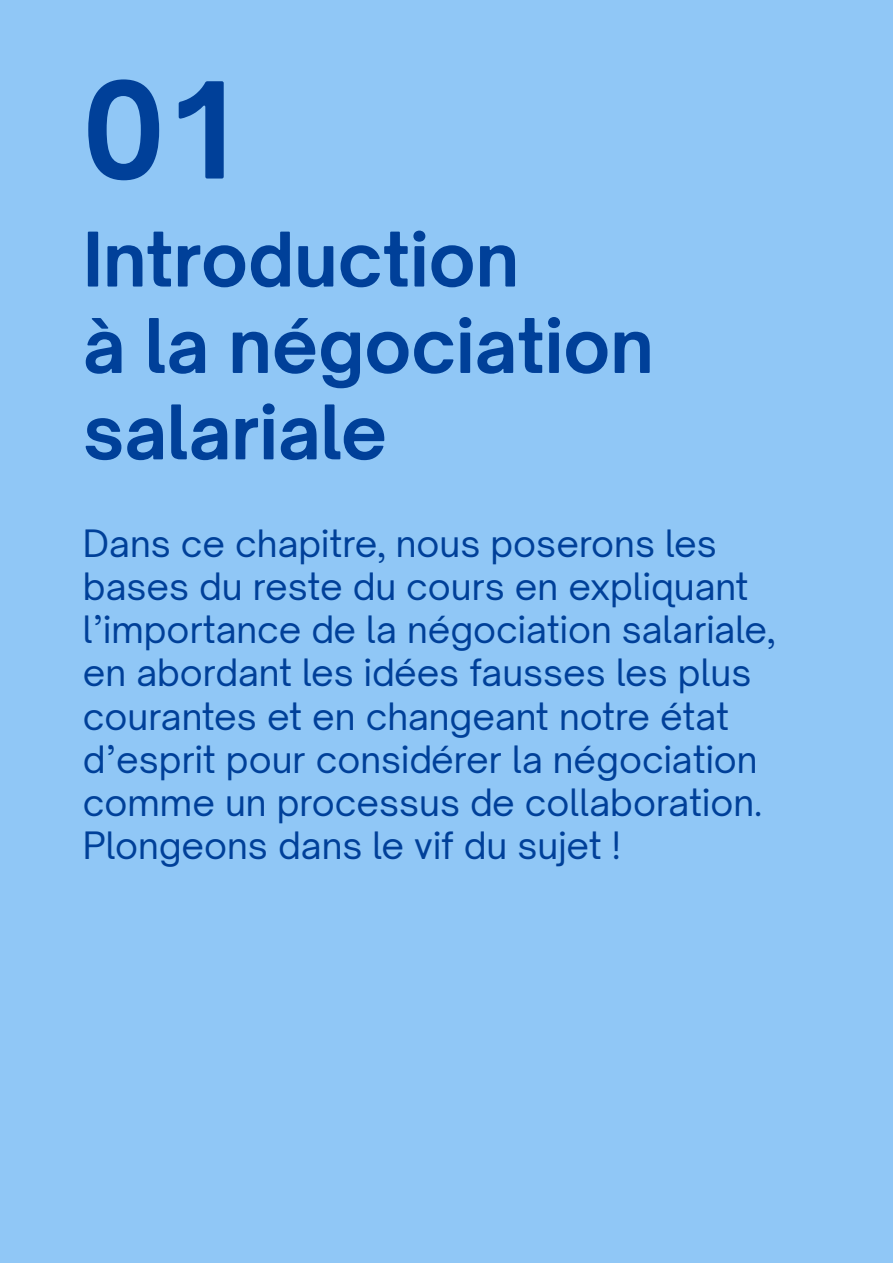
<style>
.page{position:relative;width:893px;height:1263px;background:#90c7f6}
.page>*{position:absolute;margin:0;border:0;box-sizing:border-box;transform-origin:0 0}
.t1{font:700 127.5px "Open Sauce Two";color:#004099}
.t2{font:700 72px/86.4px "Open Sauce Two";color:#004099}
.t3{font:36px/43.2px "Open Sauce Two";color:#004099}
</style>
<div class="page">
<h1 class="t1" style="left:83px;top:51px;width:165px">01</h1>
<h2 class="t2" style="left:83px;top:216px;width:572px">Introduction<br>à la négociation salariale</h2>
<p class="t3" style="left:83px;top:521px;width:694px">Dans ce chapitre, nous poserons les bases du reste du cours en expliquant l’importance de la négociation salariale, en abordant les idées fausses les plus courantes et en changeant notre état d’esprit pour considérer la négociation comme un processus de collaboration.<br>Plongeons dans le vif du sujet !</p>
</div>
